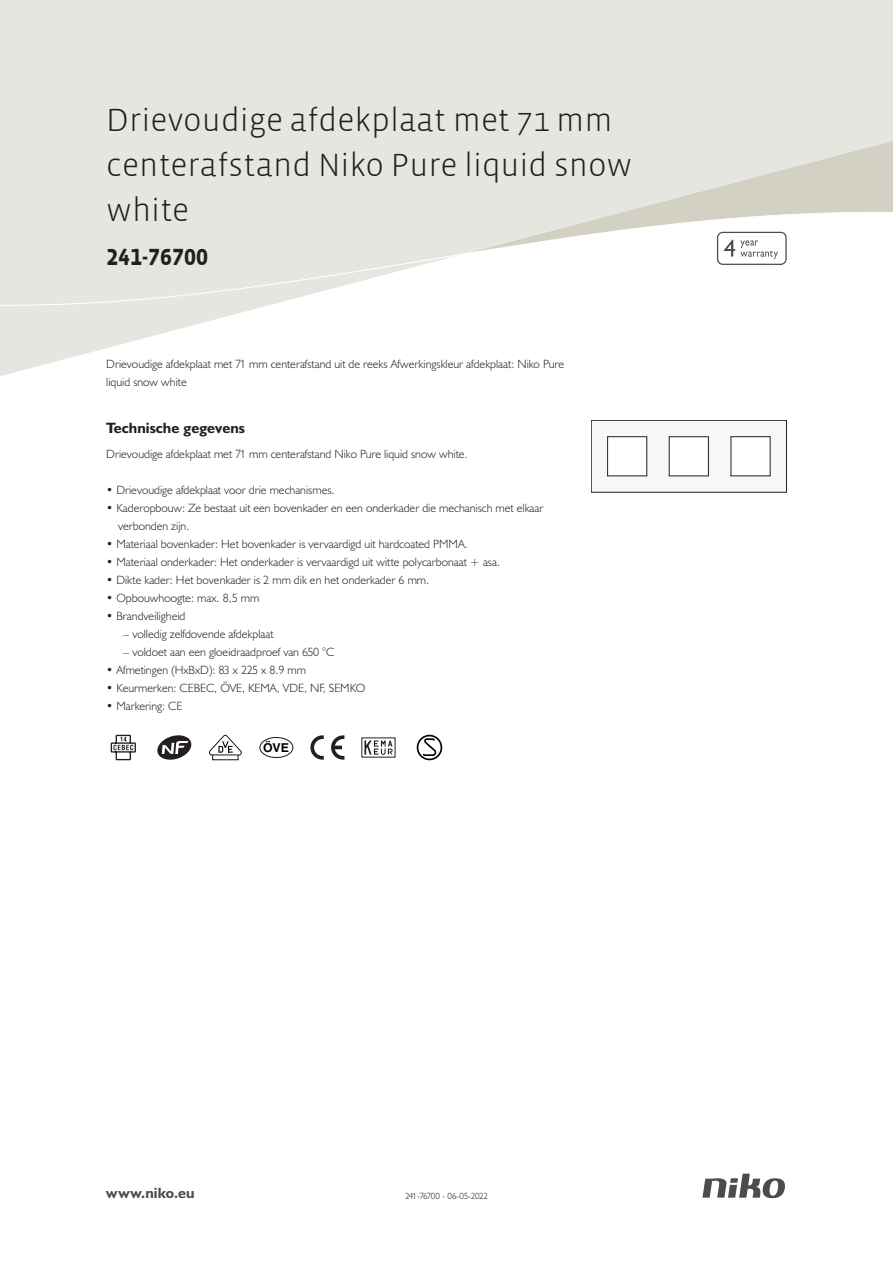
<style>
.page{position:relative;width:893px;height:1263px;background:#fff}
.page>*{position:absolute;margin:0;border:0;box-sizing:border-box;transform-origin:0 0}
.Title_datasheets{font:300 33px/45px "Vista Sans";color:#231f20}
.Article_number{font:700 24px "Vista Sans Alt";color:#231f20}
.Titles_parts{font:700 15px "Humanist 521 BT";color:#231f20}
.t1{font:700 15px "Humanist 521 BT";letter-spacing:.005em;color:#4b4c4d}
.t2{font:700 12.3px "Helvetica";color:#000}
.USP_Bullets{font:300 12px/18px "Humanist 521 BT";color:#231f20}
.Platte_tekst_CAB{font:300 12px/18px "Humanist 521 BT";color:#231f20}
.USP_Bullets_level_2{font:300 12px "Humanist 521 BT";color:#231f20}
.Revision{font:300 9px "Humanist 521 BT";letter-spacing:-.05em;color:#231f20}
</style>
<div class="page">
<svg style="left:702px;top:1173px;width:83px;height:25px"></svg>
<svg style="left:111px;top:735px;width:25px;height:25px"></svg>
<svg style="left:157px;top:735px;width:34px;height:25px"></svg>
<svg style="left:209px;top:735px;width:33px;height:25px"></svg>
<div style="left:259px;top:737px;width:34px;height:21px;border:1px solid #231f20;border-radius:50%"></div>
<svg style="left:331px;top:735px;width:13px;height:25px"></svg>
<svg style="left:310px;top:735px;width:14px;height:25px"></svg>
<svg style="left:364px;top:740px;width:29px;height:15px"></svg>
<svg style="left:417px;top:735px;width:25px;height:25px"></svg>
<svg style="left:0;top:0;width:893px;height:376px;fill:#e6e6e0"></svg>
<svg style="left:0;top:209px;width:893px;height:101px"></svg>
<svg style="left:717px;top:232px;width:70px;height:33px"></svg>
<svg style="left:591px;top:420px;width:196px;height:72px"></svg>
<p class="Title_datasheets" style="left:106px;top:98px;width:527px">Drievoudige afdekplaat met 71 mm centerafstand Niko Pure liquid snow white</p>
<p class="Article_number" style="left:106px;top:242px;width:103px">241-76700</p>
<p class="Platte_tekst_CAB" style="left:106px;top:354px;width:459px">Drievoudige afdekplaat met 71 mm centerafstand uit de reeks Afwerkingskleur afdekplaat: Niko Pure liquid snow white</p>
<p class="Titles_parts" style="left:106px;top:419px;width:140px">Technische gegevens</p>
<p class="Platte_tekst_CAB" style="left:106px;top:444px;width:363px">Drievoudige afdekplaat met 71 mm centerafstand Niko Pure liquid snow white.</p>
<p class="USP_Bullets" style="left:106px;top:480px;width:230px">• Drievoudige afdekplaat voor drie mechanismes.</p>
<p class="USP_Bullets" style="left:118px;top:498px;width:427px;text-indent:-12px">• Kaderopbouw: Ze bestaat uit een bovenkader en een onderkader die mechanisch met elkaar verbonden zijn.</p>
<p class="USP_Bullets" style="left:106px;top:534px;width:363px">• Materiaal bovenkader: Het bovenkader is vervaardigd uit hardcoated PMMA.</p>
<p class="USP_Bullets" style="left:106px;top:552px;width:395px">• Materiaal onderkader: Het onderkader is vervaardigd uit witte polycarbonaat + asa.</p>
<p class="USP_Bullets" style="left:106px;top:570px;width:324px">• Dikte kader: Het bovenkader is 2 mm dik en het onderkader 6 mm.</p>
<p class="USP_Bullets" style="left:106px;top:588px;width:155px">• Opbouwhoogte: max. 8,5 mm</p>
<p class="USP_Bullets" style="left:106px;top:606px;width:81px">• Brandveiligheid</p>
<p class="USP_Bullets_level_2" style="left:123px;top:626px;width:152px">– volledig zelfdovende afdekplaat</p>
<p class="USP_Bullets_level_2" style="left:123px;top:644px;width:213px">– voldoet aan een gloeidraadproef van 650 °C</p>
<p class="USP_Bullets" style="left:106px;top:660px;width:201px">• Afmetingen (HxBxD): 83 x 225 x 8.9 mm</p>
<p class="USP_Bullets" style="left:106px;top:678px;width:260px">• Keurmerken: CEBEC, ÖVE, KEMA, VDE, NF, SEMKO</p>
<p class="USP_Bullets" style="left:106px;top:696px;width:78px">• Markering: CE</p>
<p class="t2" style="left:263px;top:741px;width:28px">ÖVE</p>
<p class="t1" style="left:106px;top:1184px;width:90px">www.niko.eu</p>
<p class="Revision" style="left:405px;top:1190px;width:84px">241-76700 - 06-05-2022</p>
</div>
